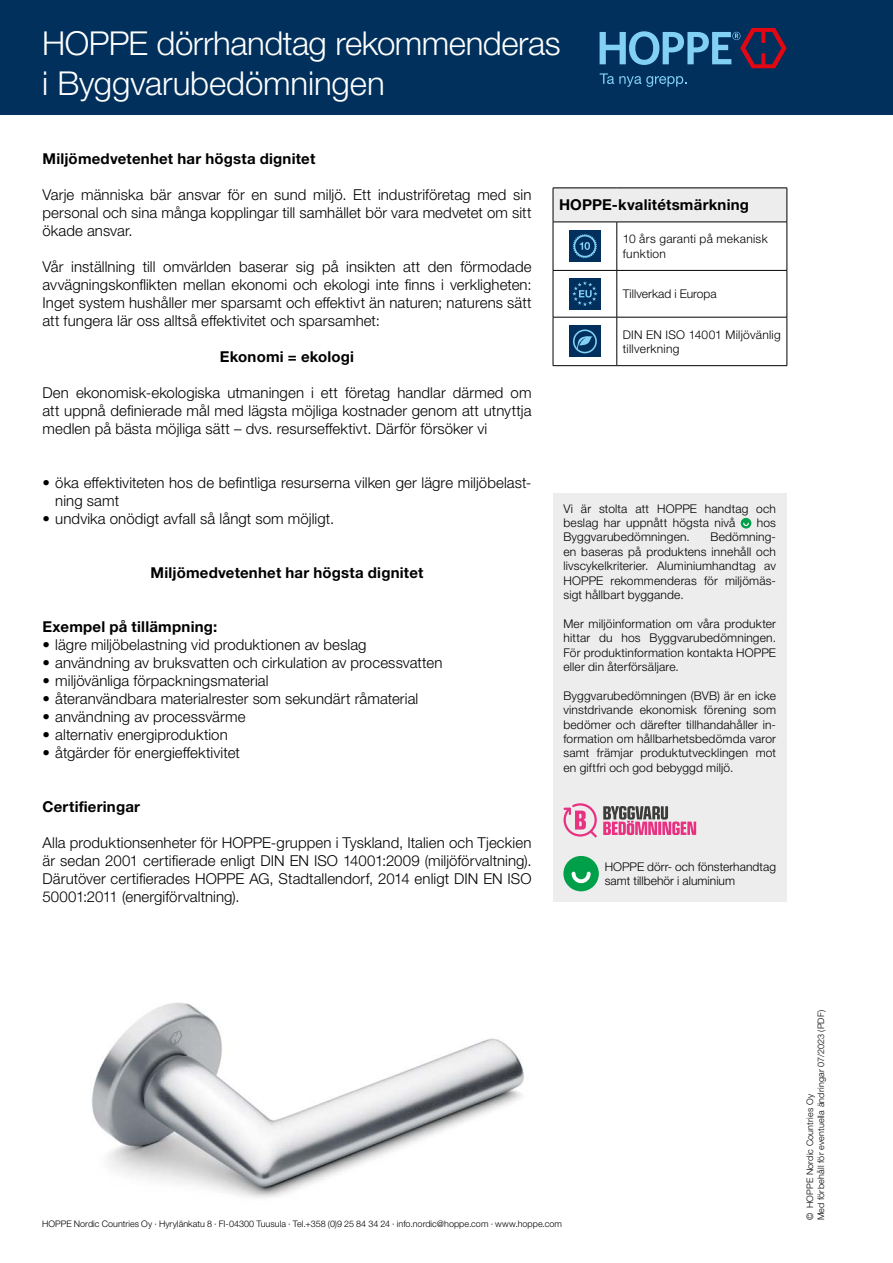
<style>
.page{position:relative;width:893px;height:1263px;background:#fff}
.page>*{position:absolute;margin:0;border:0;box-sizing:border-box;transform-origin:0 0}
.t1{font:300 33px/39.6px "Helvetica Neue LTW1 G";letter-spacing:-.01em;color:#fff}
.t2{font:300 15px/18px "Helvetica Neue LTW1 G";letter-spacing:.005em;color:#000;text-align:justify}
.t3{font:700 15px "Helvetica Neue LTW1 G";letter-spacing:.015em;color:#000}
.t4{font:300 12px/14.4px "Helvetica Neue LTW1 G";letter-spacing:.015em;color:#000}
.t5{font:300 9px "Helvetica Neue LTW1 G";letter-spacing:.005em;color:#000}
.t6{font:300 9px/10.8px "Helvetica Neue LTW1 G";letter-spacing:.025em;color:#000}
</style>
<div class="page">
<div style="left:0;top:0;width:893px;height:115px;background:#00305b"></div>
<svg style="left:600px;top:28px;width:187px;height:59px"></svg>
<img style="left:91px;top:1002px;width:433px;height:196px">
<div style="left:553px;top:188px;width:234px;height:34px;background:#ededed"></div>
<hr style="left:553px;top:188px;width:64px;height:1px;background:#000">
<hr style="left:553px;top:188px;width:1px;height:34px;background:#000">
<hr style="left:617px;top:188px;width:170px;height:1px;background:#000">
<hr style="left:787px;top:188px;width:1px;height:34px;background:#000">
<hr style="left:787px;top:222px;width:1px;height:48px;background:#000">
<hr style="left:787px;top:271px;width:1px;height:46px;background:#000">
<hr style="left:787px;top:317px;width:1px;height:48px;background:#000">
<svg style="left:553px;top:222px;width:234px;height:144px"></svg>
<div style="left:573px;top:329px;width:24px;height:24px;border:2px solid #83d0f5;border-radius:50%"></div>
<div style="left:553px;top:493px;width:234px;height:409px;background:#ededed"></div>
<svg style="left:741px;top:518px;width:10px;height:10px"></svg>
<svg style="left:743px;top:523px;width:6px;height:3px"></svg>
<svg style="left:563px;top:803px;width:34px;height:35px"></svg>
<svg style="left:603px;top:806px;width:93px;height:29px"></svg>
<div style="left:563px;top:856px;width:36px;height:35px;background:#009f49;border-radius:50%"></div>
<svg style="left:572px;top:872px;width:19px;height:11px"></svg>
<h1 class="t1" style="left:42px;top:23px;width:520px">HOPPE dörrhandtag rekommenderas i Byggvarubedömningen</h1>
<p class="t3" style="left:43px;top:149px;width:274px">Miljömedvetenhet har högsta dignitet</p>
<p class="t2" style="left:43px;top:185px;width:490px">Varje människa bär ansvar för en sund miljö. Ett industriföretag med sin personal och sina många kopplingar till samhället bör vara medvetet om sitt ökade ansvar.</p>
<p class="t2" style="left:43px;top:257px;width:490px">Vår inställning till omvärlden baserar sig på insikten att den förmodade avvägningskonflikten mellan ekonomi och ekologi inte finns i verkligheten:<br>Inget system hushåller mer sparsamt och effektivt än naturen; naturens sätt att fungera lär oss alltså effektivitet och sparsamhet:</p>
<p class="t3" style="left:220px;top:347px;width:136px">Ekonomi = ekologi</p>
<p class="t2" style="left:43px;top:383px;width:490px">Den ekonomisk-ekologiska utmaningen i ett företag handlar därmed om att uppnå definierade mål med lägsta möjliga kostnader genom att utnyttja medlen på bästa möjliga sätt – dvs. resurseffektivt. Därför försöker vi</p>
<p class="t2" style="left:55px;top:473px;width:478px;text-indent:-13px">• öka effektiviteten hos de befintliga resurserna vilken ger lägre miljöbelast&shy;ning samt</p>
<p class="t2" style="left:43px;top:509px;width:293px">• undvika onödigt avfall så långt som möjligt.</p>
<p class="t3" style="left:151px;top:563px;width:274px">Miljömedvetenhet har högsta dignitet</p>
<p class="t3" style="left:43px;top:617px;width:176px">Exempel på tillämpning:</p>
<p class="t2" style="left:43px;top:635px;width:325px">• lägre miljöbelastning vid produktionen av beslag</p>
<p class="t2" style="left:43px;top:653px;width:401px">• användning av bruksvatten och cirkulation av processvatten</p>
<p class="t2" style="left:43px;top:671px;width:228px">• miljövänliga förpackningsmaterial</p>
<p class="t2" style="left:43px;top:689px;width:377px">• återanvändbara materialrester som sekundärt råmaterial</p>
<p class="t2" style="left:43px;top:707px;width:204px">• användning av processvärme</p>
<p class="t2" style="left:43px;top:725px;width:187px">• alternativ energiproduktion</p>
<p class="t2" style="left:43px;top:743px;width:199px">• åtgärder för energieffektivitet</p>
<p class="t3" style="left:43px;top:797px;width:99px">Certifieringar</p>
<p class="t2" style="left:43px;top:833px;width:490px">Alla produktionsenheter för HOPPE-gruppen i Tyskland, Italien och Tjeckien är sedan 2001 certifierade enligt DIN EN ISO 14001:2009 (miljöförvaltning).<br>Därutöver certifierades HOPPE AG, Stadtallendorf, 2014 enligt DIN EN ISO 50001:2011 (energiförvaltning).</p>
<p class="t3" style="left:559px;top:196px;width:191px">HOPPE-kvalitétsmärkning</p>
<p class="t4" style="left:623px;top:232px;width:146px">10 års garanti på mekanisk funktion</p>
<p class="t4" style="left:623px;top:287px;width:95px">Tillverkad i Europa</p>
<p class="t4" style="left:623px;top:327px;width:159px">DIN EN ISO 14001 Miljövänlig tillverkning</p>
<p class="t4" style="left:563px;top:501px;width:214px">Vi är stolta att HOPPE handtag och beslag har uppnått högsta nivå</p>
<p class="t4" style="left:757px;top:515px;width:21px">hos</p>
<p class="t4" style="left:563px;top:530px;width:214px;text-align:justify;text-indent:147px">Bedömning&shy;en baseras på produktens innehåll och livscykelkriterier. Aluminiumhandtag av HOPPE rekommenderas för miljömäs&shy;sigt hållbart byggande.</p>
<p class="t4" style="left:563px;top:616px;width:214px;text-align:justify">Mer miljöinformation om våra produkter hittar du hos Byggvarubedömningen.<br>För produktinformation kontakta HOPPE eller din återförsäljare.</p>
<p class="t4" style="left:563px;top:688px;width:214px;text-align:justify">Byggvarubedömningen (BVB) är en icke vinstdrivande ekonomisk förening som bedömer och därefter tillhandahåller in&shy;formation om hållbarhetsbedömda varor samt främjar produktutvecklingen mot en giftfri och god bebyggd miljö.</p>
<p class="t4" style="left:563px;top:530px;width:128px">Byggvarubedömningen.</p>
<p class="t4" style="left:605px;top:859px;width:173px">HOPPE dörr- och fönsterhandtag samt tillbehör i aluminium</p>
<p class="t5" style="left:42px;top:1218px;width:521px">HOPPE Nordic Countries Oy · Hyrylänkatu 8 · FI-04300 Tuusula · Tel.+358 (0)9 25 84 34 24 · info.nordic@hoppe.com · www.hoppe.com</p>
<p class="t6" style="left:805px;top:1220px;width:212px;rotate:-90deg">© HOPPE Nordic Countries Oy<br>Med förbehåll för eventuella ändringar 07/2023 (PDF)</p>
</div>
